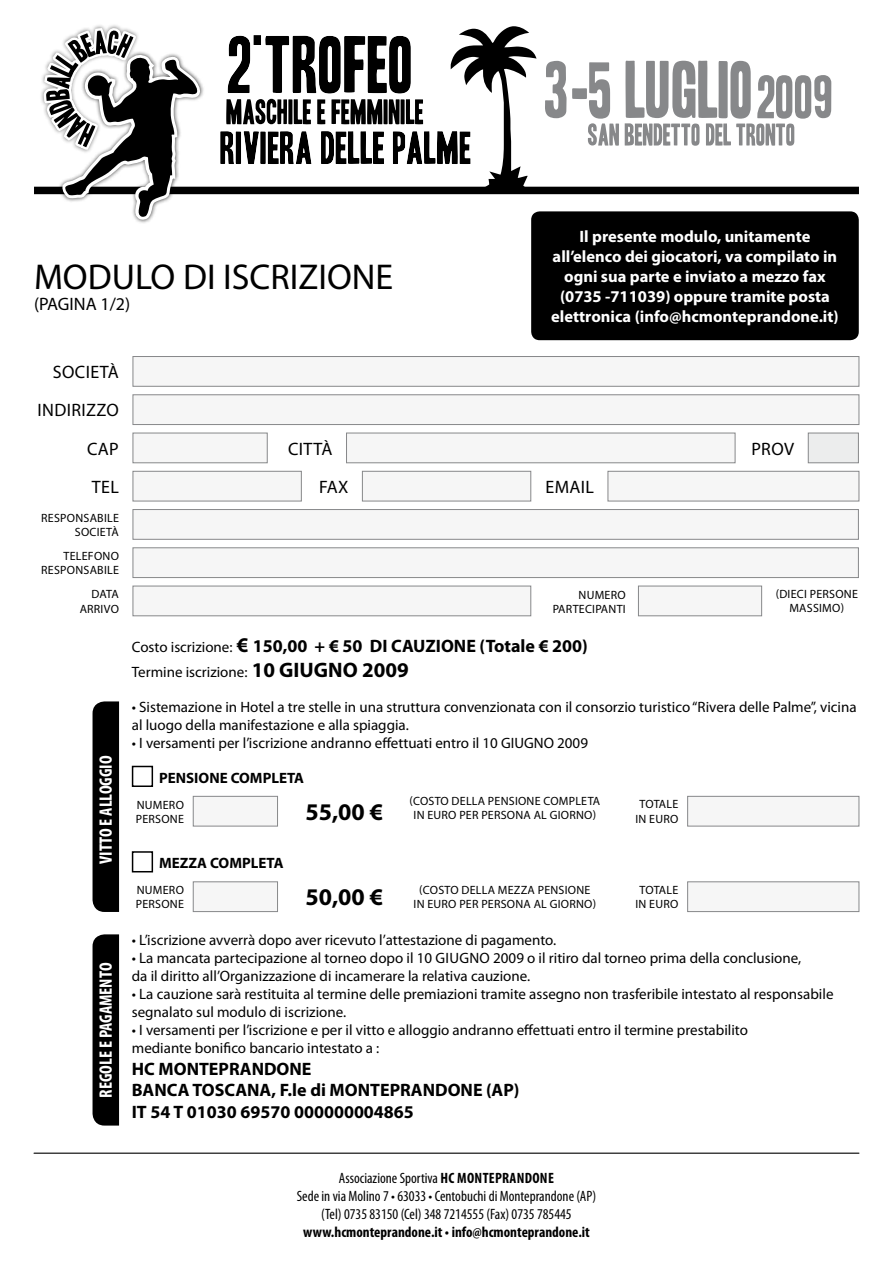
<style>
.page{position:relative;width:893px;height:1263px;background:#fff}
.page>*{position:absolute;margin:0;border:0;box-sizing:border-box;transform-origin:0 0}
.t1{font:36px "Myriad Pro";color:#000}
.t2{font:700 24px "Myriad Pro";color:#000}
.t3{font:700 18px/21.6px "Myriad Pro";color:#000}
.t4{font:18px "Myriad Pro";letter-spacing:.02em;color:#000}
.t5{font:700 condensed 18px "Myriad Pro";color:#fff}
.t6{font:700 16.5px/19.8px "Myriad Pro";color:#fff;text-align:center}
.t7{font:15px/18px "Myriad Pro";color:#000}
.t8{font:condensed 15px/18px "Myriad Pro";color:#000;text-align:center}
.t9{font:700 condensed 15px "Myriad Pro";color:#000}
.t10{font:700 15px "Myriad Pro";color:#000}
.t11{font:12px/14.4px "Myriad Pro";letter-spacing:.02em;color:#000;text-align:right}
.s1{font-weight:400;font-size:15px}
.s2{font-size:21px}
.s3{font-weight:700;font-size:21px}
.s4{font-weight:700}
</style>
<div class="page">
<div style="left:34px;top:187px;width:825px;height:7px;background:#000"></div>
<div style="left:58px;top:50px;width:146px;height:174px;background:#000;opacity:.75"></div>
<svg style="left:40px;top:25px;width:161px;height:199px"></svg>
<svg style="left:545px;top:61px;width:286px;height:85px"></svg>
<svg style="left:220px;top:26px;width:316px;height:161px"></svg>
<hr style="left:34px;top:1152px;width:825px;height:2px;background:#000">
<div style="left:133px;top:356px;width:726px;height:31px;background:#f6f6f6;border:1px solid #87888a"></div>
<div style="left:133px;top:394px;width:726px;height:31px;background:#f6f6f6;border:1px solid #87888a"></div>
<div style="left:133px;top:433px;width:135px;height:30px;background:#f6f6f6;border:1px solid #87888a"></div>
<div style="left:133px;top:471px;width:169px;height:30px;background:#f6f6f6;border:1px solid #87888a"></div>
<div style="left:133px;top:509px;width:726px;height:31px;background:#f6f6f6;border:1px solid #87888a"></div>
<div style="left:133px;top:547px;width:726px;height:31px;background:#f6f6f6;border:1px solid #87888a"></div>
<div style="left:133px;top:586px;width:398px;height:30px;background:#f6f6f6;border:1px solid #87888a"></div>
<div style="left:638px;top:586px;width:124px;height:30px;background:#f6f6f6;border:1px solid #87888a"></div>
<div style="left:362px;top:471px;width:169px;height:30px;background:#f6f6f6;border:1px solid #87888a"></div>
<div style="left:193px;top:796px;width:85px;height:30px;background:#f6f6f6;border:1px solid #87888a"></div>
<div style="left:193px;top:881px;width:85px;height:31px;background:#f6f6f6;border:1px solid #87888a"></div>
<div style="left:687px;top:881px;width:172px;height:31px;background:#f6f6f6;border:1px solid #87888a"></div>
<div style="left:687px;top:796px;width:172px;height:30px;background:#f6f6f6;border:1px solid #87888a"></div>
<div style="left:608px;top:471px;width:251px;height:30px;background:#f6f6f6;border:1px solid #87888a"></div>
<div style="left:346px;top:433px;width:389px;height:30px;background:#f6f6f6;border:1px solid #87888a"></div>
<div style="left:808px;top:433px;width:51px;height:30px;background:#eceded;border:1px solid #87888a"></div>
<div style="left:531px;top:211px;width:328px;height:129px;background:#000;border-radius:9px"></div>
<div style="left:132px;top:766px;width:21px;height:21px;border:2px solid #000"></div>
<div style="left:132px;top:851px;width:21px;height:21px;border:2px solid #000"></div>
<div style="left:93px;top:934px;width:26px;height:191px;background:#000"></div>
<div style="left:93px;top:701px;width:26px;height:211px;background:#000"></div>
<h1 class="t1" style="left:34px;top:254px;width:361px">MODULO DI ISCRIZIONE</h1>
<p class="t4" style="left:34px;top:293px;width:98px">(PAGINA 1/2)</p>
<p class="t6" style="left:551px;top:226px;width:289px">Il presente modulo, unitamente all’elenco dei giocatori, va compilato in ogni sua parte e inviato a mezzo fax (0735 -711039) oppure tramite posta elettronica (info@hcmonteprandone.it)</p>
<p class="t4" style="left:53px;top:361px;width:10px">socie</p>
<p class="t4" style="left:100px;top:361px;width:20px">tà</p>
<p class="t4" style="left:38px;top:399px;width:83px">INDIRIZZO</p>
<p class="t4" style="left:87px;top:437px;width:12px">cap</p>
<p class="t4" style="left:92px;top:476px;width:19px">tel</p>
<p class="t11" style="left:41px;top:510px;width:79px">RESPONSABILE<br>SOCIETà</p>
<p class="t11" style="left:41px;top:549px;width:79px">TELEFONO<br>RESPONSABILE</p>
<p class="t11" style="left:80px;top:587px;width:41px">DATA<br>ARRIVO</p>
<p class="t5" style="left:95px;top:864px;width:109px;rotate:-90deg">VITTO E ALLOGGIO</p>
<p class="t5" style="left:95px;top:1098px;width:135px;rotate:-90deg">REGOLE E PAGAMENTO</p>
<p class="t4" style="left:288px;top:437px;width:46px">CITTà</p>
<p class="t4" style="left:751px;top:437px;width:12px">prov</p>
<p class="t4" style="left:319px;top:476px;width:31px">fa X</p>
<p class="t4" style="left:545px;top:476px;width:11px">email</p>
<p class="t11" style="left:553px;top:587px;width:75px">NUMERO<br>PARTECIPANTI</p>
<p class="t11" style="left:776px;top:586px;width:84px;text-align:center">(DIECI PERSONE<br>MASSIMO)</p>
<p class="t3" style="left:132px;top:634px;width:458px"><span class="s1">Costo iscrizione:</span> <span class="s2">€</span> 150,00 + € 50 DI CAUZIONE (Totale € 200)</p>
<p class="t7" style="left:132px;top:662px;width:278px">Termine iscrizione: <span class="s3">10 GIUGNO 2009</span></p>
<p class="t7" style="left:132px;top:698px;width:726px">• Sistemazione in Hotel a tre stelle in una struttura convenzionata con il consorzio turistico “Rivera delle Palme”, vicina al luogo della manifestazione e alla spiaggia.</p>
<p class="t7" style="left:132px;top:734px;width:458px">• I versamenti per l’iscrizione andranno effettuati entro il 10 GIUGNO 2009</p>
<p class="t10" style="left:159px;top:768px;width:146px">PENSIONE COMPLETA</p>
<p class="t11" style="left:136px;top:797px;width:50px;text-align:left">numero<br>PERSONE</p>
<p class="t10" style="left:159px;top:853px;width:126px">MEZZA COMPLETA</p>
<h2 class="t2" style="left:305px;top:796px;width:79px">55,00 €</h2>
<p class="t11" style="left:414px;top:793px;width:188px;text-align:left;text-indent:-4px">(COSTO DELLA PENSIONE COMPLETA<br>IN EURO per</p>
<p class="t11" style="left:481px;top:808px;width:77px">PERSONA al giorno</p>
<p class="t11" style="left:593px;top:808px;width:5px">)</p>
<p class="t11" style="left:635px;top:797px;width:44px;text-align:center">toTALE<br>IN EURO</p>
<p class="t11" style="left:414px;top:882px;width:178px;text-align:left;text-indent:6px">(COSTO DELLA MEZZA PENSIONE<br>IN EURO per</p>
<p class="t11" style="left:136px;top:882px;width:50px;text-align:left">numero<br>PERSONE</p>
<p class="t11" style="left:635px;top:882px;width:44px;text-align:center">toTALE<br>IN EURO</p>
<h2 class="t2" style="left:305px;top:881px;width:79px">50,00 €</h2>
<p class="t11" style="left:481px;top:897px;width:77px">PERSONA aL giorno</p>
<p class="t11" style="left:593px;top:897px;width:5px">)</p>
<p class="t7" style="left:132px;top:931px;width:426px">• L’iscrizione avverrà dopo aver ricevuto l’attestazione di pagamento.</p>
<p class="t7" style="left:132px;top:949px;width:314px">• La mancata partecipazione al torneo dopo il 10 giugno</p>
<p class="t7" style="left:132px;top:949px;width:671px;text-indent:361px">2009 o il ritiro dal torneo prima della conclusione, da il diritto all’Organizzazione di incamerare la relativa cauzione.</p>
<p class="t7" style="left:132px;top:985px;width:703px">• La cauzione sarà restituita al termine delle premiazioni tramite assegno non trasferibile intestato al responsabile segnalato sul modulo di iscrizione.</p>
<p class="t7" style="left:132px;top:1021px;width:618px">• I versamenti per l’iscrizione e per il vitto e alloggio andranno effettuati entro il termine prestabilito mediante bonifico bancario intestato a :</p>
<p class="t3" style="left:132px;top:1057px;width:389px">HC MONTEPRANDONE<br>BANCA TOSCANA, F.le di MONTEPRANDONE (AP)<br>IT 54 T 01030 69570 000000004865</p>
<p class="t8" style="left:297px;top:1169px;width:301px">Associazione Sportiva <span class="s4">Hc Monteprandone<br></span>Sede in via Molino 7 • 63033 • Centobuchi di Monteprandone (AP) (Tel) 0735 83150 (Cel) 348 7214555 (Fax) 0735 785445</p>
<p class="t9" style="left:303px;top:1222px;width:288px">www.hcmonteprandone.it • info@hcmonteprandone.it</p>
</div>
